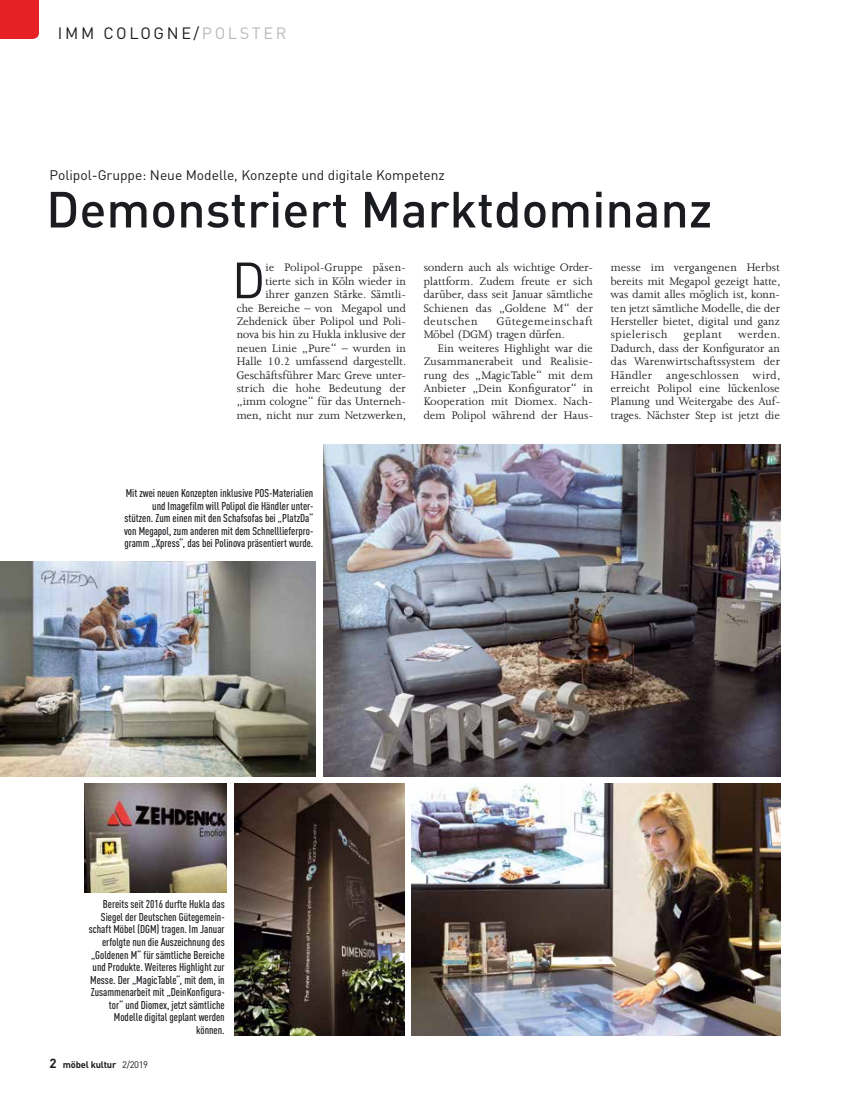
<style>
.page{position:relative;width:851px;height:1099px;background:#fff}
.page>*{position:absolute;margin:0;border:0;box-sizing:border-box;transform-origin:0 0}
.t1{font:50.12px "DIN Pro";color:#1b1c20}
.t2{font:500 50px "DIN Pro";color:#1b1c20}
.t3{font:16.25px "DIN Pro";letter-spacing:.16em;color:#1b1c20}
.t4{font:13.75px "DIN Pro";color:#1b1c20}
.t5{font:12.5px/13.4px "Joanna MT Pro";letter-spacing:.005em;color:#1b1c20;text-align:justify}
.t6{font:12.5px/13.4px "Joanna MT Pro";letter-spacing:.025em;color:#1b1c20}
.t7{font:12.5px "Joanna MT Pro";letter-spacing:.04em;color:#1b1c20}
.t8{font:500 condensed 11.25px/12.5px "DIN Pro";color:#1b1c20;text-align:right}
.t9{font:700 9.38px "DIN Pro";letter-spacing:-.02em;color:#1b1c20}
.s1{color:#b8babd}
.s2{font-size:13.12px}
.s3{font-weight:400}
</style>
<div class="page">
<div style="left:0;top:0;width:39px;height:39px;background:#e52125"></div>
<img style="left:234px;top:783px;width:170px;height:252px">
<img style="left:323px;top:444px;width:457px;height:332px">
<img style="left:84px;top:783px;width:142px;height:109px">
<img style="left:411px;top:783px;width:369px;height:252px">
<img style="left:0;top:561px;width:315px;height:215px">
<h3 class="t3" style="left:58px;top:20px;width:230px">IMM COLOGNE/<span class="s1">POLSTER</span></h3>
<p class="t4" style="left:50px;top:164px;width:396px">Polipol-Gruppe: Neue Modelle, Konzepte und digitale Kompetenz</p>
<h2 class="t2" style="left:46px;top:169px;width:667px">Demonstriert Marktdominanz</h2>
<h1 class="t1" style="left:232px;top:241px;width:35px">D</h1>
<p class="t5" style="left:237px;top:261px;width:171px;text-align:right">ie Polipol-Gruppe päsen-<br>tierte sich in Köln wieder in<br>ihrer ganzen Stärke. Sämtli-<br>che Bereiche – von Megapol und<br>Zehdenick über Polipol und Poli&shy;nova bis hin zu Hukla inklusive der neuen Linie „Pure“ – wurden in<br>Halle 10.2 umfassend dargestellt.<br>Geschäftsführer Marc Greve unter&shy;strich die hohe Bedeutung der „imm cologne“ für das Unterneh&shy;men, nicht nur zum Netzwerken,</p>
<p class="t5" style="left:423px;top:261px;width:171px">sondern auch als wichtige Order&shy;plattform. Zudem freute er sich darüber, dass seit Januar sämtliche Schienen das „Goldene M“ der deutschen</p>
<p class="t6" style="left:423px;top:314px;width:171px;text-indent:73px">Gütegemeinschaft<br>Möbel (DGM) tragen dürfen.</p>
<p class="t5" style="left:423px;top:341px;width:171px;text-indent:14px">Ein weiteres Highlight war die Zusammanerabeit und Realisie&shy;rung des „MagicTable“ mit dem Anbieter „Dein Konfigurator“ in Kooperation mit Diomex. Nach&shy;dem Polipol während der Haus-</p>
<p class="t5" style="left:610px;top:261px;width:171px">messe im vergangenen Herbst bereits mit Megapol gezeigt hatte, was damit alles möglich ist, konn&shy;ten jetzt sämtliche Modelle, die der Hersteller bietet, digital und ganz spielerisch</p>
<p class="t5" style="left:610px;top:328px;width:171px;text-indent:128px">werden.<br>Dadurch, dass der Konfigurator an das Warenwirtschaftssystem der Händler angeschlossen wird, erreicht Polipol eine lückenlose Planung und Weitergabe des Auf&shy;trages. Nächster Step ist jetzt die</p>
<p class="t7" style="left:683px;top:327px;width:40px">geplant</p>
<p class="t8" style="left:124px;top:486px;width:191px">Mit zwei neuen Konzepten inklusive POS-Materialien und Imagefilm will Polipol die Händler unter&shy;stützen. Zum einen mit den Schafsofas bei „PlatzDa“ von Megapol, zum anderen mit dem Schnelllieferpro&shy;gramm „Xpress“, das bei Polinova präsentiert wurde.</p>
<p class="t8" style="left:89px;top:897px;width:137px">Bereits seit 2016 durfte Hukla das<br>Siegel der Deutschen Gütegemein&shy;schaft Möbel (DGM) tragen. Im Januar erfolgte nun die Auszeichnung des „Goldenen M“ für sämtliche Bereiche und Produkte. Weiteres Highlight zur<br>Messe. Der „MagicTable“, mit dem, in<br>Zusammenarbeit mit „DeinKonfigura&shy;tor“ und Diomex, jetzt sämtliche<br>Modelle digital geplant werden können.</p>
<p class="t9" style="left:50px;top:1056px;width:100px"><span class="s2">2</span> möbel kultur <span class="s3">2/2019</span></p>
</div>
